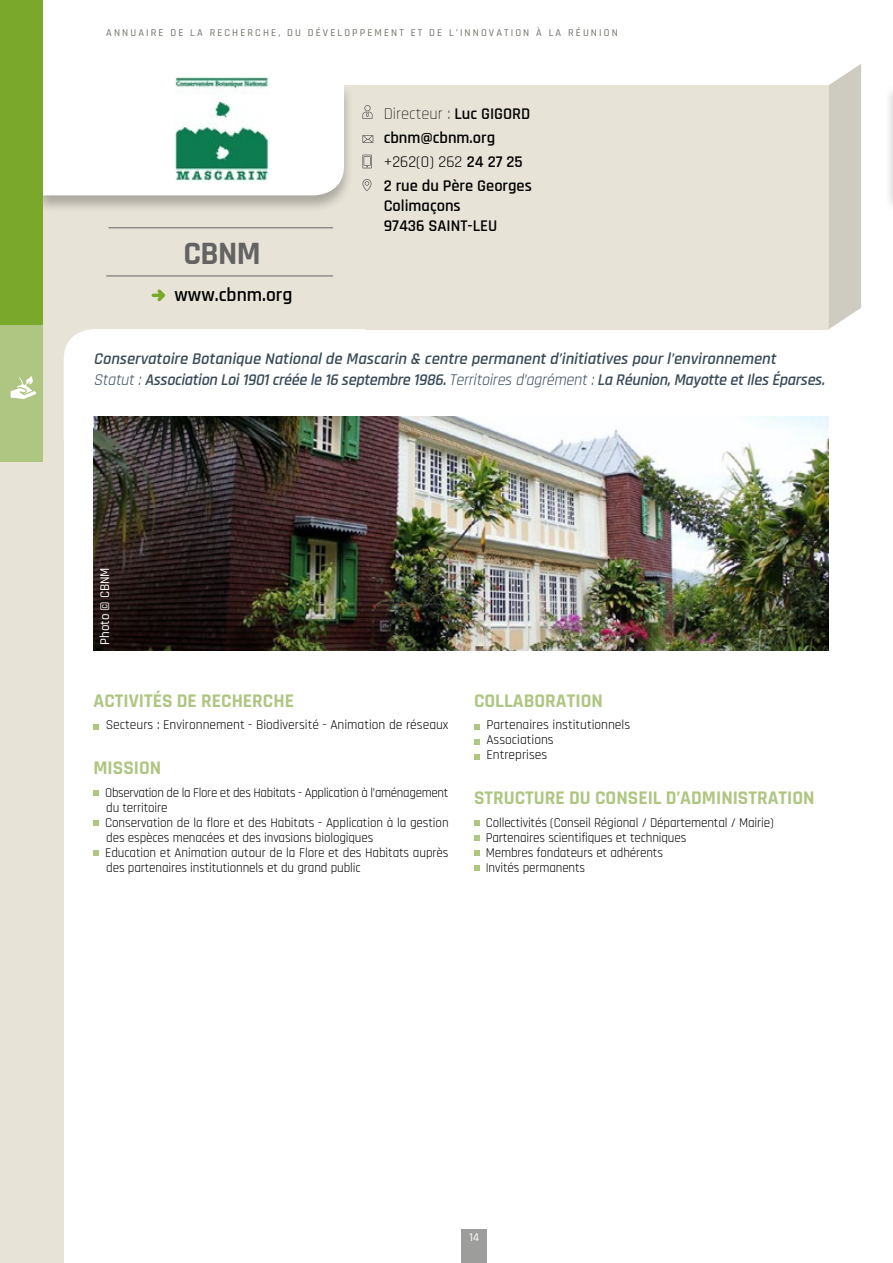
<style>
.page{position:relative;width:893px;height:1263px;background:#fff}
.page>*{position:absolute;margin:0;border:0;box-sizing:border-box;transform-origin:0 0}
.t1{font:700 33px "Rajdhani";color:#646363}
.t2{font:700 19.5px "Rajdhani";color:#aec681}
.t3{font:600 19.5px "Rajdhani";color:#000}
.t4{font:italic 600 16.5px/21px "Rajdhani";color:#394b57}
.t5{font:600 16.5px/24px "Rajdhani";color:#000}
.t6{font:13.5px/15px "Rajdhani";letter-spacing:-.01em;color:#000;scale:.96 1}
.t7{font:13.5px/15px "Rajdhani";letter-spacing:-.01em;color:#000}
.t8{font:500 13.5px "Rajdhani";letter-spacing:-.01em;color:#fff}
.t9{font:500 12px "Rajdhani";color:#fff}
.t10{font:500 10.5px "Rajdhani";letter-spacing:.2em;color:#717068}
.s1{font-weight:300}
.s2{font-weight:400}
</style>
<div class="page">
<div style="left:43px;top:85px;width:786px;height:244px;background:#e7e3d7"></div>
<div style="left:461px;top:1229px;width:26px;height:34px;background:#9d9d9c"></div>
<div style="left:884px;top:82px;width:9px;height:131px;background:#000;opacity:.26"></div>
<svg style="left:892px;top:84px;width:1px;height:111px"></svg>
<hr style="left:108px;top:227px;width:225px;height:1px;background:#646363">
<hr style="left:106px;top:276px;width:227px;height:1px;background:#646363">
<svg style="left:829px;top:64px;width:32px;height:265px;background:#d1cfc4"></svg>
<div style="left:34px;top:82px;width:320px;height:131px;background:#000;opacity:.26"></div>
<div style="left:43px;top:84px;width:301px;height:111px;background:#fff"></div>
<div style="left:0;top:252px;width:64px;height:1011px;background:#e7e3d7"></div>
<svg style="left:64px;top:329px;width:28px;height:24px"></svg>
<img style="left:174px;top:77px;width:96px;height:104px">
<svg style="left:362px;top:105px;width:11px;height:14px"></svg>
<svg style="left:362px;top:135px;width:11px;height:8px"></svg>
<svg style="left:362px;top:155px;width:10px;height:13px"></svg>
<svg style="left:362px;top:179px;width:9px;height:12px"></svg>
<svg style="left:93px;top:724px;width:6px;height:5px"></svg>
<svg style="left:93px;top:790px;width:6px;height:5px"></svg>
<svg style="left:93px;top:820px;width:6px;height:5px"></svg>
<svg style="left:93px;top:850px;width:6px;height:5px"></svg>
<svg style="left:474px;top:724px;width:5px;height:5px"></svg>
<svg style="left:474px;top:739px;width:5px;height:5px"></svg>
<svg style="left:474px;top:754px;width:5px;height:5px"></svg>
<svg style="left:474px;top:820px;width:5px;height:5px"></svg>
<svg style="left:474px;top:835px;width:5px;height:5px"></svg>
<svg style="left:474px;top:850px;width:5px;height:5px"></svg>
<svg style="left:474px;top:865px;width:5px;height:5px"></svg>
<img style="left:93px;top:416px;width:736px;height:234px">
<svg style="left:152px;top:289px;width:13px;height:12px"></svg>
<div style="left:0;top:0;width:43px;height:429px;background:#79a82b"></div>
<div style="left:0;top:326px;width:43px;height:136px;background:#aec681"></div>
<svg style="left:11px;top:376px;width:25px;height:23px"></svg>
<p class="t10" style="left:106px;top:26px;width:513px">ANNUAIRE DE LA RECHERCHE, DU DÉVELOPPEMENT ET DE L’INNOVATION À LA RÉUNION</p>
<h1 class="t1" style="left:183px;top:233px;width:79px">CBNM</h1>
<h2 class="t3" style="left:174px;top:283px;width:119px">www.cbnm.org</h2>
<p class="t5" style="left:384px;top:102px;width:150px"><span class="s1">Directeur :</span> Luc GIGORD cbnm@cbnm.org <span class="s2">+262(0) 262</span> 24 27 25<br>2 rue du Père Georges</p>
<p class="t5" style="left:384px;top:196px;width:115px;line-height:19.8px">Colimaçons<br>97436 SAINT-LEU</p>
<p class="t4" style="left:93px;top:349px;width:736px">Conservatoire Botanique Nationalde Mascarin &amp; centre permanentd’initiatives pourl’environnement<br><span class="s2">Statut:</span>Association Loi1901créée le 16 septembre 1986.<span class="s2">Territoiresd’agrément:</span>La Réunion,Mayotte etIlesÉparses.</p>
<p class="t8" style="left:97px;top:644px;width:78px;rotate:-90deg">Photo © CBNM</p>
<h2 class="t2" style="left:93px;top:688px;width:202px">ACTIVITÉS DE RECHERCHE</h2>
<p class="t7" style="left:106px;top:718px;width:344px">Secteurs : Environnement - Biodiversité - Animation de réseaux</p>
<h2 class="t2" style="left:93px;top:756px;width:69px">MISSION</h2>
<p class="t6" style="left:105px;top:785px;width:359px">Observation de la Flore et des Habitats - Application à l’aménagement du territoire<br>Conservation de la flore et des Habitats - Application à la gestion des espèces menacées et des invasions biologiques<br>Education et Animation autour de la Flore et des Habitats auprès des partenaires institutionnels et du grand public</p>
<h2 class="t2" style="left:474px;top:688px;width:130px">COLLABORATION</h2>
<p class="t7" style="left:486px;top:718px;width:145px">Partenaires institutionnels<br>Associations<br>Entreprises</p>
<h2 class="t2" style="left:474px;top:786px;width:342px">STRUCTURE DU CONSEIL D’ADMINISTRATION</h2>
<p class="t7" style="left:486px;top:815px;width:290px">Collectivités (Conseil Régional / Départemental / Mairie)<br>Partenaires scientifiques et techniques<br>Membres fondateurs et adhérents<br>Invités permanents</p>
<p class="t9" style="left:469px;top:1230px;width:12px">14</p>
</div>
